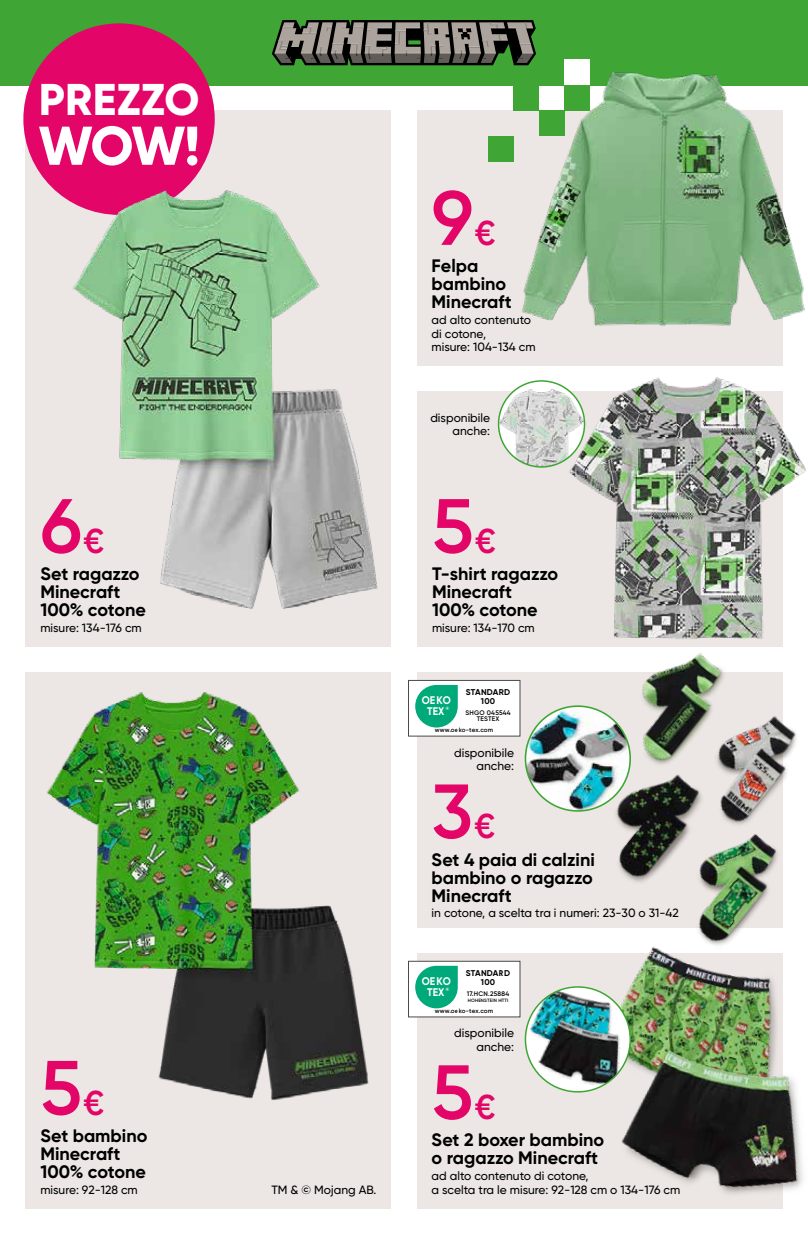
<style>
.page{position:relative;width:808px;height:1234px;background:#fff}
.page>*{position:absolute;margin:0;border:0;box-sizing:border-box;transform-origin:0 0}
.t1{font:600 76.5px "Gilroy";color:#e30567}
.t2{font:800 54.45px "Gilroy";color:#fff}
.t3{font:800 44.4px "Gilroy";letter-spacing:.01em;color:#fff}
.t4{font:700 18px/18px "Gilroy";color:#000}
.t5{font:500 12px/13.5px "Gilroy";color:#000;text-align:right}
.t6{font:700 11.1px/10.9px "Gilroy";color:#fff;text-align:center;scale:.92 1}
.t7{font:700 8.4px/8.7px "Gilroy";letter-spacing:.03em;color:#000;text-align:center}
.t8{font:600 6.6px/6.6px "Gilroy";letter-spacing:.03em;color:#000;text-align:center}
.t9{font:600 6.3px "Gilroy";letter-spacing:.03em;color:#000}
.t10{font:700 4.95px "Gilroy";color:#fff}
.t11{font:600 4.8px "Gilroy";letter-spacing:.03em;color:#000}
.s1{font-size:34.5px}
</style>
<div class="page">
<div style="left:0;top:0;width:808px;height:85px;background:#3fa535"></div>
<div style="left:26px;top:111px;width:365px;height:535px;background:#ece7e4"></div>
<div style="left:417px;top:391px;width:365px;height:255px;background:#ece7e4"></div>
<div style="left:417px;top:111px;width:365px;height:255px;background:#ece7e4"></div>
<div style="left:417px;top:672px;width:365px;height:255px;background:#ece7e4"></div>
<div style="left:26px;top:672px;width:365px;height:536px;background:#ece7e4"></div>
<div style="left:417px;top:952px;width:365px;height:256px;background:#ece7e4"></div>
<div style="left:488px;top:136px;width:26px;height:26px;background:#3fa535"></div>
<svg style="left:272px;top:20px;width:223px;height:45px;background:#63635a"></svg>
<div style="left:408px;top:679px;width:112px;height:57px;background:#fff;border:1px solid #4a4a49"></div>
<div style="left:415px;top:684px;width:43px;height:43px;background:#00a97a;border-radius:21px"></div>
<div style="left:408px;top:960px;width:112px;height:57px;background:#fff;border:1px solid #4a4a49"></div>
<div style="left:415px;top:965px;width:43px;height:43px;background:#00a97a;border-radius:21px"></div>
<img style="left:495px;top:20px;width:313px;height:382px">
<img style="left:25px;top:672px;width:344px;height:457px">
<img style="left:546px;top:336px;width:262px;height:281px">
<img style="left:523px;top:617px;width:273px;height:336px">
<img style="left:551px;top:901px;width:245px;height:192px">
<img style="left:583px;top:1016px;width:220px;height:193px">
<div style="left:23px;top:23px;width:192px;height:192px;background:#e30567;border-radius:50%"></div>
<img style="left:49px;top:146px;width:342px;height:501px">
<img style="left:499px;top:381px;width:85px;height:86px;border-radius:43px">
<div style="left:498px;top:380px;width:87px;height:87px;border:2px solid #3fa535;border-radius:50%"></div>
<img style="left:525px;top:706px;width:105px;height:104px;border-radius:52px">
<div style="left:525px;top:705px;width:106px;height:106px;border:2px solid #3fa535;border-radius:50%"></div>
<img style="left:525px;top:987px;width:104px;height:73px">
<img style="left:529px;top:1002px;width:101px;height:89px">
<div style="left:525px;top:985px;width:106px;height:107px;border:2px solid #3fa535;border-radius:50%"></div>
<h3 class="t3" style="left:39px;top:72px;width:162px">PREZZO</h3>
<h2 class="t2" style="left:39px;top:111px;width:163px">WOW!</h2>
<h1 class="t1" style="left:40px;top:478px;width:66px">6<span class="s1">€</span></h1>
<h3 class="t4" style="left:40px;top:564px;width:107px">Set ragazzo<br>Minecraft<br>100% cotone</h3>
<p class="t5" style="left:40px;top:620px;width:103px">misure: 134-176 cm</p>
<h1 class="t1" style="left:40px;top:1039px;width:66px">5<span class="s1">€</span></h1>
<h3 class="t4" style="left:40px;top:1126px;width:109px">Set bambino<br>Minecraft<br>100% cotone</h3>
<p class="t5" style="left:40px;top:1182px;width:99px">misure: 92-128 cm</p>
<p class="t5" style="left:271px;top:1182px;width:106px">TM &amp; © Mojang AB.</p>
<h1 class="t1" style="left:432px;top:170px;width:66px">9<span class="s1">€</span></h1>
<h3 class="t4" style="left:432px;top:257px;width:81px">Felpa bambino<br>Minecraft</h3>
<p class="t5" style="left:432px;top:313px;width:106px;text-align:left">ad alto contenuto di cotone,<br>misure: 104-134 cm</p>
<p class="t5" style="left:430px;top:411px;width:61px">disponibile anche:</p>
<h1 class="t1" style="left:432px;top:478px;width:66px">5<span class="s1">€</span></h1>
<h3 class="t4" style="left:432px;top:564px;width:127px">T-shirt ragazzo<br>Minecraft<br>100% cotone</h3>
<p class="t5" style="left:432px;top:620px;width:104px">misure: 134-170 cm</p>
<p class="t7" style="left:466px;top:688px;width:46px">STANDARD<br>100</p>
<p class="t8" style="left:466px;top:709px;width:47px">SHGO 045544<br>TESTEX</p>
<p class="t9" style="left:435px;top:726px;width:60px">www.oeko-tex.com</p>
<p class="t6" style="left:422px;top:694px;width:33px">OEKO<br>TEX</p>
<p class="t10" style="left:446px;top:705px;width:5px">®</p>
<p class="t5" style="left:454px;top:745px;width:61px">disponibile anche:</p>
<h1 class="t1" style="left:432px;top:763px;width:65px">3<span class="s1">€</span></h1>
<h3 class="t4" style="left:432px;top:850px;width:165px;text-align:justify">Set 4 paia di calzini bambino o ragazzo Minecraft</h3>
<p class="t5" style="left:432px;top:905px;width:249px">in cotone, a scelta tra i numeri: 23-30 o 31-42</p>
<p class="t7" style="left:466px;top:968px;width:46px">STANDARD<br>100</p>
<p class="t8" style="left:467px;top:989px;width:44px">17.HCN.25884</p>
<p class="t11" style="left:468px;top:997px;width:42px">HOHENSTEIN HTTI</p>
<p class="t9" style="left:435px;top:1006px;width:60px">www.oeko-tex.com</p>
<p class="t6" style="left:422px;top:975px;width:33px">OEKO<br>TEX</p>
<p class="t10" style="left:446px;top:986px;width:5px">®</p>
<p class="t5" style="left:454px;top:1026px;width:61px">disponibile anche:</p>
<h1 class="t1" style="left:432px;top:1044px;width:66px">5<span class="s1">€</span></h1>
<h3 class="t4" style="left:432px;top:1130px;width:174px">Set 2 boxer bambino o ragazzo Minecraft</h3>
<p class="t5" style="left:432px;top:1168px;width:250px;text-align:left">ad alto contenuto di cotone,<br>a scelta tra le misure: 92-128 cm o 134-176 cm</p>
</div>
